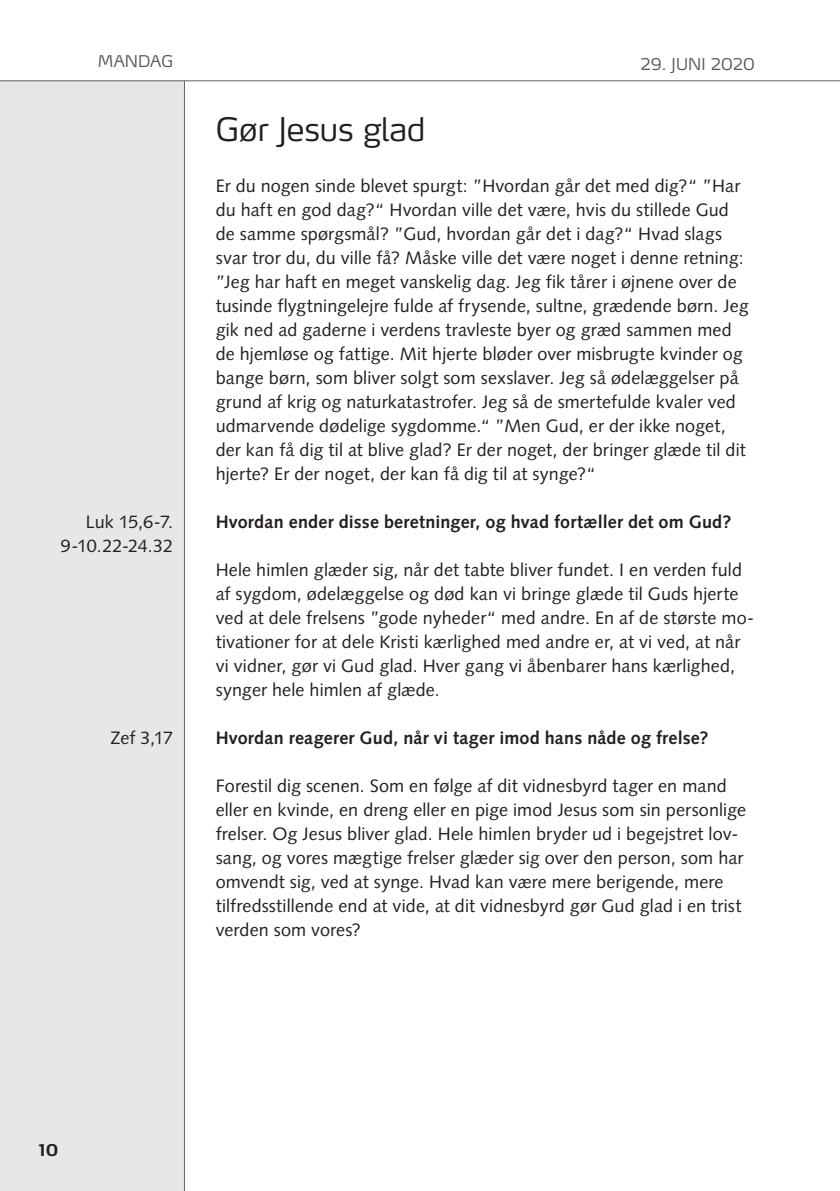
<style>
.page{position:relative;width:840px;height:1191px;background:#fff}
.page>*{position:absolute;margin:0;border:0;box-sizing:border-box;transform-origin:0 0}
.t1{font:300 32px "Max LF";letter-spacing:-.005em;color:#231f20}
.t2{font:18px/24px "Syntax LT Std";letter-spacing:.005em;color:#231f20}
.t3{font:700 18px "Syntax LT Std";letter-spacing:.01em;color:#231f20}
.t4{font:18px/24px "Syntax LT Std";letter-spacing:-.015em;color:#231f20;text-align:right}
.t5{font:300 16px "Max LF";letter-spacing:.005em;color:#57585a}
.t6{font:700 16px "Max LF";color:#231f20}
</style>
<div class="page">
<div style="left:0;top:81px;width:184px;height:1110px;background:#e6e7e9"></div>
<hr style="left:184px;top:81px;width:1px;height:1110px;background:#636366">
<hr style="left:0;top:80px;width:839px;height:1px;background:#636366">
<p class="t5" style="left:98px;top:51px;width:77px">MANDAG</p>
<p class="t4" style="left:61px;top:510px;width:114px">Luk 15,6-7.<br>9-10.22-24.32</p>
<p class="t2" style="left:110px;top:726px;width:64px">Zef 3,17</p>
<h1 class="t1" style="left:215px;top:109px;width:211px">Gør Jesus glad</h1>
<p class="t5" style="left:640px;top:54px;width:116px">29. JUNI 2020</p>
<p class="t2" style="left:215px;top:174px;width:534px">Er du nogen sinde blevet spurgt: ”Hvordan går det med dig?“ ”Har du haft en god dag?“ Hvordan ville det være, hvis du stillede Gud de samme spørgsmål? ”Gud, hvordan går det i dag?“ Hvad slags svar tror du, du ville få? Måske ville det være noget i denne retning: ”Jeg har haft en meget vanskelig dag. Jeg fik tårer i øjnene over de tusinde flygtningelejre fulde af frysende, sultne, grædende børn. Jeg gik ned ad gaderne i verdens travleste byer og græd sammen med de hjemløse og fattige. Mit hjerte bløder over misbrugte kvinder og bange børn, som bliver solgt som sexslaver. Jeg så ødelæggelser på grund af krig og naturkatastrofer. Jeg så de smertefulde kvaler ved udmarvende dødelige sygdomme.“ ”Men Gud, er der ikke noget, der kan få dig til at blive glad? Er der noget, der bringer glæde til dit hjerte? Er der noget, der kan få dig til at synge?“</p>
<p class="t3" style="left:215px;top:511px;width:517px">Hvordan ender disse beretninger, og hvad fortæller det om Gud?</p>
<p class="t2" style="left:215px;top:558px;width:539px">Hele himlen glæder sig, når det tabte bliver fundet. I en verden fuld af sygdom, ødelæggelse og død kan vi bringe glæde til Guds hjerte ved at dele frelsens ”gode nyheder“ med andre. En af de største mo&shy;tivationer for at dele Kristi kærlighed med andre er, at vi ved, at når vi vidner, gør vi Gud glad. Hver gang vi åbenbarer hans kærlighed, synger hele himlen af glæde.</p>
<p class="t3" style="left:215px;top:727px;width:494px">Hvordan reagerer Gud, når vi tager imod hans nåde og frelse?</p>
<p class="t2" style="left:215px;top:774px;width:531px">Forestil dig scenen. Som en følge af dit vidnesbyrd tager en mand eller en kvinde, en dreng eller en pige imod Jesus som sin personlige frelser. Og Jesus bliver glad. Hele himlen bryder ud i begejstret lov&shy;sang, og vores mægtige frelser glæder sig over den person, som har omvendt sig, ved at synge. Hvad kan være mere berigende, mere tilfredsstillende end at vide, at dit vidnesbyrd gør Gud glad i en trist verden som vores?</p>
<p class="t6" style="left:39px;top:1140px;width:21px">10</p>
</div>
